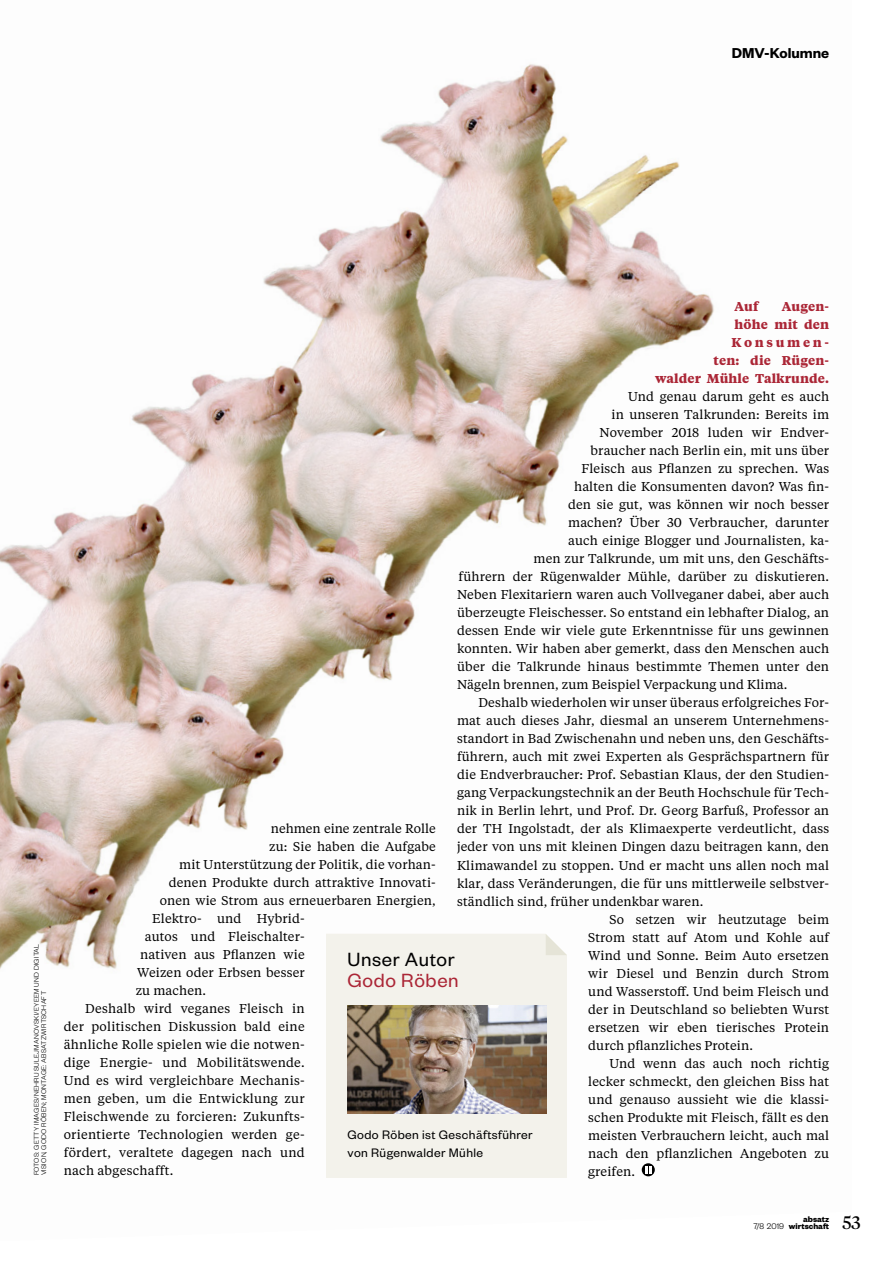
<style>
.page{position:relative;width:893px;height:1263px;background:#fff}
.page>*{position:absolute;margin:0;border:0;box-sizing:border-box;transform-origin:0 0}
.t1{font:21px "Founders Grotesk";letter-spacing:.03em;color:#000}
.t2{font:21px "Founders Grotesk";letter-spacing:.03em;color:#ab2636}
.t3{font:600 15.75px "Founders Grotesk";color:#000}
.t4{font:13.5px/18px "Founders Grotesk";letter-spacing:.03em;color:#000}
.t5{font:12.75px "Tiempos Text";letter-spacing:.01em;color:#000}
.t6{font:700 12.75px/18px "Tiempos Text";letter-spacing:.01em;color:#ab2636;text-align:right}
.t7{font:700 9px/7.5px "Founders Grotesk";color:#000}
.t8{font:300 7.5px/7.5px "Founders Grotesk";letter-spacing:.03em;color:#000}
.s1{font-weight:300}
.s2{font-family:"Tiempos Headline";font-weight:400;font-size:18px}
</style>
<div class="page">
<img style="left:0;top:64px;width:714px;height:1113px">
<svg style="left:642px;top:1163px;width:13px;height:13px"></svg>
<svg style="left:645px;top:1166px;width:7px;height:8px"></svg>
<div style="left:326px;top:934px;width:241px;height:244px;background:#f3f2eb"></div>
<svg style="left:546px;top:934px;width:21px;height:21px"></svg>
<img style="left:348px;top:1006px;width:198px;height:108px">
<p class="t3" style="left:732px;top:43px;width:99px">DMV-Kolumne</p>
<p class="t8" style="left:32px;top:1175px;width:233px;rotate:-90deg">FOTOS: GETTY IMAGES/NEHRU SULEJMANOVSKI/EYEEM UND DIGITAL<br>VISION, GODO RÖBEN; MONTAGE: ABSATZWIRTSCHAFT</p>
<p class="t6" style="left:735px;top:297px;width:25px">Auf</p>
<p class="t6" style="left:655px;top:297px;width:176px">Augen-<br>höhe mit den<br>Konsumen-<br>ten: die Rügen-<br>walder Mühle Talkrunde.</p>
<p class="t5" style="left:628px;top:388px;width:203px">Und genau darum geht es auch</p>
<p class="t5" style="left:612px;top:406px;width:219px">in unseren Talkrunden: Bereits im</p>
<p class="t5" style="left:600px;top:424px;width:231px">November 2018 luden wir Endver-</p>
<p class="t5" style="left:591px;top:442px;width:240px">braucher nach Berlin ein, mit uns über</p>
<p class="t5" style="left:582px;top:460px;width:249px">Fleisch aus Pflanzen zu sprechen. Was</p>
<p class="t5" style="left:574px;top:478px;width:257px">halten die Konsumenten davon? Was fin-</p>
<p class="t5" style="left:568px;top:496px;width:262px">den sie gut, was können wir noch besser</p>
<p class="t5" style="left:568px;top:514px;width:263px">machen? Über 30 Verbraucher, darunter</p>
<p class="t5" style="left:568px;top:532px;width:263px">auch einige Blogger und Journalisten, ka-</p>
<p class="t5" style="left:534px;top:550px;width:297px">men zur Talkrunde, um mit uns, den Geschäfts-</p>
<p class="t5" style="left:459px;top:568px;width:372px">führern der Rügenwalder Mühle, darüber zu diskutieren.</p>
<p class="t5" style="left:457px;top:586px;width:373px">Neben Flexitariern waren auch Vollveganer dabei, aber auch</p>
<p class="t5" style="left:457px;top:604px;width:374px">überzeugte Fleischesser. So entstand ein lebhafter Dialog, an</p>
<p class="t5" style="left:457px;top:622px;width:373px">dessen Ende wir viele gute Erkenntnisse für uns gewinnen</p>
<p class="t5" style="left:457px;top:640px;width:374px">konnten. Wir haben aber gemerkt, dass den Menschen auch</p>
<p class="t5" style="left:457px;top:658px;width:374px">über die Talkrunde hinaus bestimmte Themen unter den</p>
<p class="t5" style="left:457px;top:676px;width:332px">Nägeln brennen, zum Beispiel Verpackung und Klima.</p>
<p class="t5" style="left:478px;top:694px;width:352px">Deshalb wiederholen wir unser überaus erfolgreiches For-</p>
<p class="t5" style="left:457px;top:712px;width:373px">mat auch dieses Jahr, diesmal an unserem Unternehmens-</p>
<p class="t5" style="left:457px;top:730px;width:373px">standort in Bad Zwischenahn und neben uns, den Geschäfts-</p>
<p class="t5" style="left:457px;top:748px;width:374px">führern, auch mit zwei Experten als Gesprächspartnern für</p>
<p class="t5" style="left:457px;top:766px;width:373px">die Endverbraucher: Prof. Sebastian Klaus, der den Studien-</p>
<p class="t5" style="left:457px;top:784px;width:373px">gang Verpackungstechnik an der Beuth Hochschule für Tech-</p>
<p class="t5" style="left:457px;top:802px;width:374px">nik in Berlin lehrt, und Prof. Dr. Georg Barfuß, Professor an</p>
<p class="t5" style="left:457px;top:820px;width:373px">der TH Ingolstadt, der als Klimaexperte verdeutlicht, dass</p>
<p class="t5" style="left:457px;top:838px;width:374px">jeder von uns mit kleinen Dingen dazu beitragen kann, den</p>
<p class="t5" style="left:457px;top:856px;width:373px">Klimawandel zu stoppen. Und er macht uns allen noch mal</p>
<p class="t5" style="left:457px;top:874px;width:374px">klar, dass Veränderungen, die für uns mittlerweile selbstver-</p>
<p class="t5" style="left:457px;top:892px;width:248px">ständlich sind, früher undenkbar waren.</p>
<p class="t5" style="left:609px;top:910px;width:221px">So setzen wir heutzutage beim</p>
<p class="t5" style="left:588px;top:928px;width:242px">Strom statt auf Atom und Kohle auf</p>
<p class="t5" style="left:588px;top:946px;width:242px">Wind und Sonne. Beim Auto ersetzen</p>
<p class="t5" style="left:588px;top:964px;width:242px">wir Diesel und Benzin durch Strom</p>
<p class="t5" style="left:588px;top:982px;width:242px">und Wasserstoff. Und beim Fleisch und</p>
<p class="t5" style="left:588px;top:1000px;width:242px">der in Deutschland so beliebten Wurst</p>
<p class="t5" style="left:588px;top:1018px;width:242px">ersetzen wir eben tierisches Protein</p>
<p class="t5" style="left:588px;top:1036px;width:166px">durch pflanzliches Protein.</p>
<p class="t5" style="left:609px;top:1054px;width:221px">Und wenn das auch noch richtig</p>
<p class="t5" style="left:588px;top:1072px;width:242px">lecker schmeckt, den gleichen Biss hat</p>
<p class="t5" style="left:588px;top:1090px;width:242px">und genauso aussieht wie die klassi-</p>
<p class="t5" style="left:588px;top:1108px;width:242px">schen Produkte mit Fleisch, fällt es den</p>
<p class="t5" style="left:588px;top:1126px;width:242px">meisten Verbrauchern leicht, auch mal</p>
<p class="t5" style="left:588px;top:1144px;width:242px">nach den pflanzlichen Angeboten zu</p>
<p class="t5" style="left:588px;top:1162px;width:48px">greifen.</p>
<p class="t5" style="left:271px;top:820px;width:166px">nehmen eine zentrale Rolle</p>
<p class="t5" style="left:269px;top:838px;width:168px">zu: Sie haben die Aufgabe</p>
<p class="t5" style="left:179px;top:856px;width:258px">mit Unterstützung der Politik, die vorhan-</p>
<p class="t5" style="left:169px;top:874px;width:269px">denen Produkte durch attraktive Innovati-</p>
<p class="t5" style="left:160px;top:892px;width:278px">onen wie Strom aus erneuerbaren Energien,</p>
<p class="t5" style="left:152px;top:910px;width:153px">Elektro- und Hybrid-</p>
<p class="t5" style="left:145px;top:928px;width:161px">autos und Fleischalter-</p>
<p class="t5" style="left:140px;top:946px;width:166px">nativen aus Pflanzen wie</p>
<p class="t5" style="left:137px;top:964px;width:169px">Weizen oder Erbsen besser</p>
<p class="t5" style="left:136px;top:982px;width:72px">zu machen.</p>
<p class="t5" style="left:85px;top:1000px;width:221px">Deshalb wird veganes Fleisch in</p>
<p class="t5" style="left:64px;top:1018px;width:242px">der politischen Diskussion bald eine</p>
<p class="t5" style="left:64px;top:1036px;width:242px">ähnliche Rolle spielen wie die notwen-</p>
<p class="t5" style="left:64px;top:1054px;width:242px">dige Energie- und Mobilitätswende.</p>
<p class="t5" style="left:64px;top:1072px;width:242px">Und es wird vergleichbare Mechanis-</p>
<p class="t5" style="left:64px;top:1090px;width:242px">men geben, um die Entwicklung zur</p>
<p class="t5" style="left:64px;top:1108px;width:241px">Fleischwende zu forcieren: Zukunfts-</p>
<p class="t5" style="left:64px;top:1126px;width:241px">orientierte Technologien werden ge-</p>
<p class="t5" style="left:64px;top:1144px;width:242px">fördert, veraltete dagegen nach und</p>
<p class="t5" style="left:64px;top:1162px;width:111px">nach abgeschafft.</p>
<h1 class="t1" style="left:348px;top:947px;width:109px">Unser Autor</h1>
<h1 class="t2" style="left:348px;top:968px;width:113px">Godo Röben</h1>
<p class="t4" style="left:348px;top:1125px;width:187px">Godo Röben ist Geschäftsführer von Rügenwalder Mühle</p>
<p class="t7" style="left:753px;top:1215px;width:109px;text-indent:50px">absatz<br><span class="s1">7/8 2019</span> wirtschaft <span class="s2">53</span></p>
</div>
